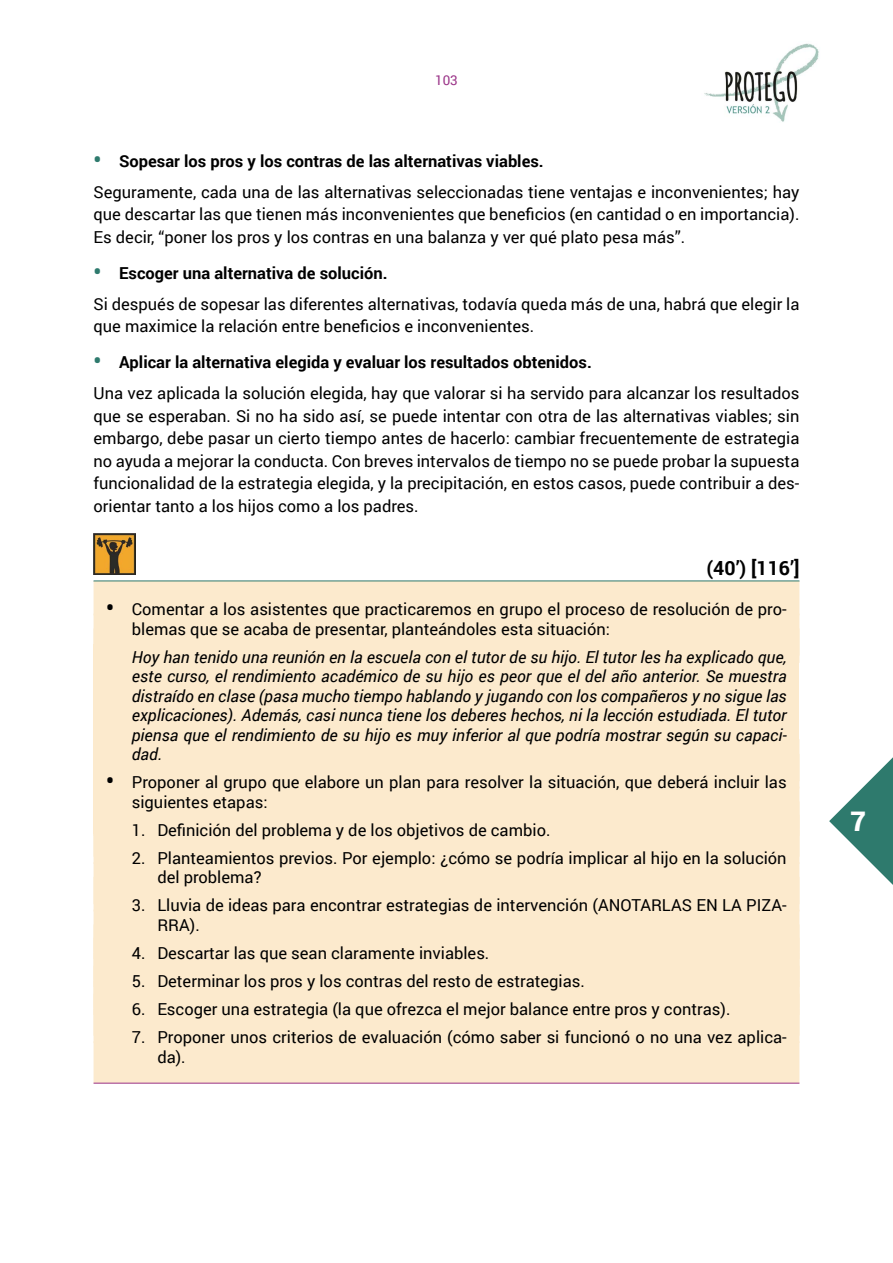
<style>
.page{position:relative;width:893px;height:1263px;background:#fff}
.page>*{position:absolute;margin:0;border:0;box-sizing:border-box;transform-origin:0 0}
.t1{font:900 27px "Roboto";color:#fff}
.t2{font:700 19.5px "Roboto";color:#000}
.t3{font:16.5px/22.5px "Roboto";color:#000}
.t4{font:italic 16.5px/19.5px "Roboto";color:#000;text-align:justify}
.t5{font:13.5px "Roboto";color:#9a3287}
.s1{font-weight:900;font-size:21px;color:#2e7a6d}
.s2{font-weight:700}
.s3{font-weight:900;font-size:21px}
</style>
<div class="page">
<img style="left:704px;top:43px;width:115px;height:79px">
<div style="left:94px;top:643px;width:705px;height:190px;background:#fceacd"></div>
<div style="left:94px;top:581px;width:705px;height:34px;background:#fceacd"></div>
<div style="left:94px;top:614px;width:705px;height:42px;background:#fceacd"></div>
<div style="left:94px;top:829px;width:705px;height:35px;background:#fceacd"></div>
<div style="left:94px;top:862px;width:705px;height:42px;background:#fceacd"></div>
<div style="left:94px;top:877px;width:705px;height:34px;background:#fceacd"></div>
<div style="left:94px;top:910px;width:705px;height:42px;background:#fceacd"></div>
<div style="left:94px;top:952px;width:705px;height:35px;background:#fceacd"></div>
<div style="left:94px;top:980px;width:705px;height:35px;background:#fceacd"></div>
<div style="left:94px;top:1008px;width:705px;height:35px;background:#fceacd"></div>
<div style="left:94px;top:1041px;width:705px;height:42px;background:#fceacd"></div>
<img style="left:94px;top:533px;width:41px;height:41px">
<svg style="left:829px;top:757px;width:64px;height:128px"></svg>
<hr style="left:94px;top:580px;width:705px;height:1px;background:#2e7a6d">
<hr style="left:94px;top:1083px;width:705px;height:1px;background:#9a3287">
<p class="t5" style="left:435px;top:71px;width:24px">103</p>
<p class="t3" style="left:94px;top:145px;width:707px;line-height:31px"><span class="s1">•</span> <span class="s2">Sopesar los pros y los contras de las alternativas viables.<br></span>Seguramente, cada una de las alternativas seleccionadas tiene ventajas e inconvenientes; hay</p>
<p class="t3" style="left:94px;top:202px;width:707px">que descartar las que tienen más inconvenientes que beneficios (en cantidad o en importancia).<br>Es decir, “poner los pros y los contras en una balanza y ver qué plato pesa más”.</p>
<p class="t3" style="left:94px;top:257px;width:707px;line-height:31px"><span class="s1">•</span> <span class="s2">Escoger una alternativa de solución.<br></span>Si después de sopesar las diferentes alternativas, todavía queda más de una, habrá que elegir la</p>
<p class="t3" style="left:94px;top:314px;width:442px">que maximice la relación entre beneficios e inconvenientes.</p>
<p class="t3" style="left:94px;top:346px;width:707px;line-height:31px"><span class="s1">•</span> <span class="s2">Aplicar la alternativa elegida y evaluar los resultados obtenidos.<br></span>Una vez aplicada la solución elegida, hay que valorar si ha servido para alcanzar los resultados</p>
<p class="t3" style="left:94px;top:404px;width:707px;text-align:justify">que se esperaban. Si no ha sido así, se puede intentar con otra de las alternativas viables; sin embargo, debe pasar un cierto tiempo antes de hacerlo: cambiar frecuentemente de estrategia no ayuda a mejorar la conducta. Con breves intervalos de tiempo no se puede probar la supuesta funcionalidad de la estrategia elegida, y la precipitación, en estos casos, puede contribuir a des&shy;orientar tanto a los hijos como a los padres.</p>
<p class="t2" style="left:706px;top:554px;width:94px">(40’) [116’]</p>
<p class="t3" style="left:132px;top:599px;width:656px;line-height:19.5px;text-indent:-26px"><span class="s3">•</span> Comentar a los asistentes que practicaremos en grupo el proceso de resolución de pro&shy;blemas que se acaba de presentar, planteándoles esta situación:</p>
<p class="t4" style="left:132px;top:647px;width:656px">Hoy han tenido una reunión en la escuela con el tutor de su hijo. El tutor les ha explicado que, este curso, el rendimiento académico de su hijo es peor que el del año anterior. Se muestra distraído en clase (pasa mucho tiempo hablando y jugando con los compañeros y no sigue las explicaciones). Además, casi nunca tiene los deberes hechos, ni la lección estudiada. El tutor piensa que el rendimiento de su hijo es muy inferior al que podría mostrar según su capaci&shy;dad.</p>
<p class="t3" style="left:132px;top:772px;width:656px;line-height:19.5px;text-indent:-26px"><span class="s3">•</span> Proponer al grupo que elabore un plan para resolver la situación, que deberá incluir las siguientes etapas:</p>
<p class="t3" style="left:132px;top:818px;width:420px">1. Definición del problema y de los objetivos de cambio.</p>
<p class="t3" style="left:157px;top:848px;width:631px;line-height:19.5px;text-indent:-26px">2. Planteamientos previos. Por ejemplo: ¿cómo se podría implicar al hijo en la solución del problema?</p>
<p class="t3" style="left:157px;top:895px;width:631px;line-height:19.5px;text-indent:-26px">3. Lluvia de ideas para encontrar estrategias de intervención (ANOTARLAS EN LA PIZA-<br>RRA).</p>
<p class="t3" style="left:132px;top:941px;width:359px">4. Descartar las que sean claramente inviables.</p>
<p class="t3" style="left:132px;top:969px;width:455px">5. Determinar los pros y los contras del resto de estrategias.</p>
<p class="t3" style="left:132px;top:997px;width:600px">6. Escoger una estrategia (la que ofrezca el mejor balance entre pros y contras).</p>
<p class="t3" style="left:157px;top:1027px;width:631px;line-height:19.5px;text-indent:-26px">7. Proponer unos criterios de evaluación (cómo saber si funcionó o no una vez aplica&shy;da).</p>
<h1 class="t1" style="left:850px;top:802px;width:17px">7</h1>
</div>
